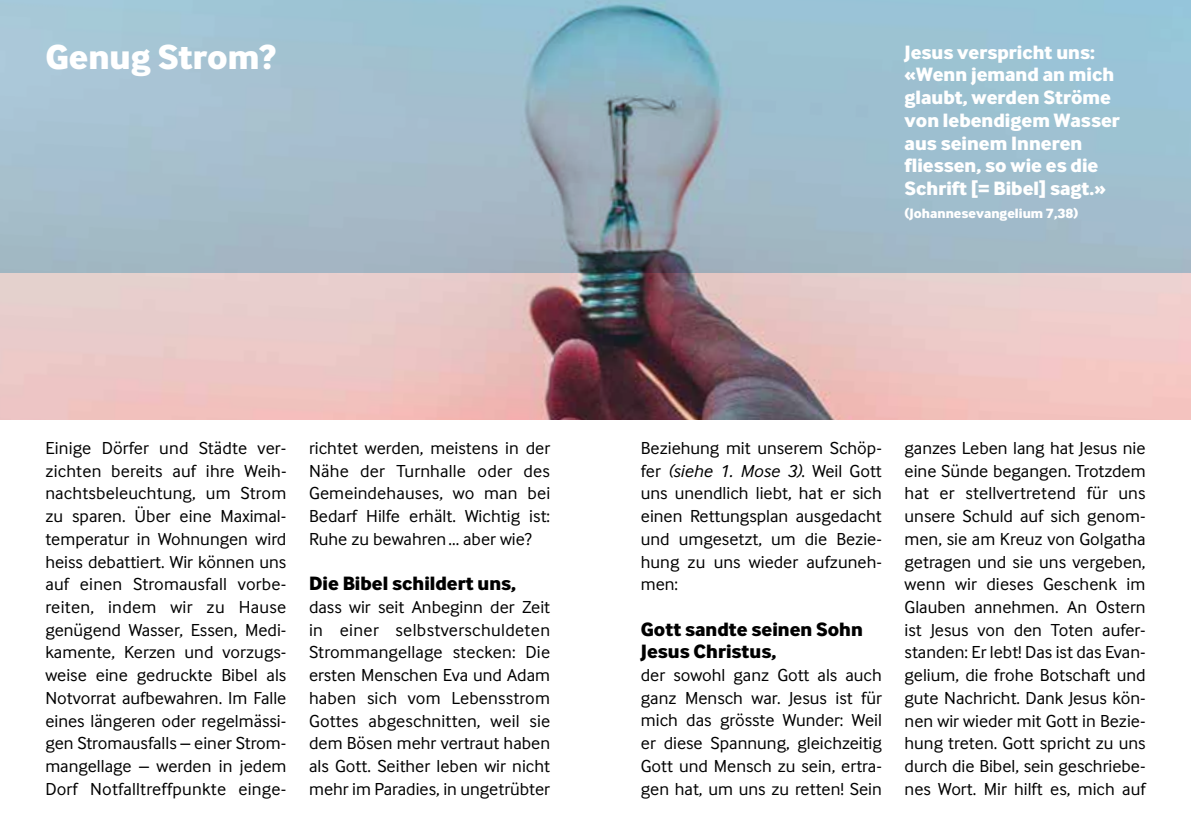
<style>
.page{position:relative;width:1191px;height:840px;background:#fff}
.page>*{position:absolute;margin:0;border:0;box-sizing:border-box;transform-origin:0 0}
.t1{font:36px "Inter Face Corp X Bold";color:#fff}
.t2{font:20px/22.6px "Inter Face Corp X Bold";color:#fff}
.t3{font:20px/22.6px "Inter Face Corp X Bold";color:#000}
.t4{font:18px/22.6px "Inter Face Corp";color:#000;text-align:justify}
.t5{font:14px "Inter Face Corp X Bold";color:#fff}
.s1{font-style:italic}
</style>
<div class="page">
<img style="left:0;top:272px;width:1191px;height:148px">
<svg style="left:0;top:0;width:1191px;height:272px;background:#9dbaca"></svg>
<h1 class="t1" style="left:45px;top:36px;width:232px">Genug Strom?</h1>
<p class="t4" style="left:45px;top:436px;width:243px">Einige Dörfer und Städte ver&shy;zichten bereits auf ihre Weih&shy;nachtsbeleuchtung, um Strom zu sparen. Über eine Maximal&shy;temperatur in Wohnungen wird heiss debattiert. Wir können uns auf einen Stromausfall vorbe&shy;reiten, indem wir zu Hause genügend Wasser, Essen, Medi&shy;kamente, Kerzen und vorzugs&shy;weise eine gedruckte Bibel als Notvorrat aufbewahren. Im Falle eines längeren oder regelmässi&shy;gen Stromausfalls – einer Strom&shy;mangellage – werden in jedem Dorf Notfalltreffpunkte einge-</p>
<p class="t4" style="left:309px;top:436px;width:243px">richtet werden, meistens in der Nähe der Turnhalle oder des Gemeindehauses, wo man bei Bedarf Hilfe erhält. Wichtig ist:<br>Ruhe zu bewahren... aber wie?</p>
<p class="t3" style="left:309px;top:571px;width:208px">Die Bibel schildert uns,</p>
<p class="t4" style="left:309px;top:595px;width:243px">dass wir seit Anbeginn der Zeit in einer selbstverschuldeten Strommangellage stecken: Die ersten Menschen Eva und Adam haben sich vom Lebensstrom Gottes abgeschnitten, weil sie dem Bösen mehr vertraut haben als Gott. Seither leben wir nicht mehr im Paradies, in ungetrübter</p>
<p class="t2" style="left:904px;top:40px;width:217px">Jesus verspricht uns: «Wenn jemand an mich glaubt, werden Ströme von lebendigem Wasser aus seinem Inneren fliessen, so wie es die<br>Schrift [= Bibel] sagt.»</p>
<p class="t5" style="left:904px;top:204px;width:175px">(Johannesevangelium 7,38)</p>
<p class="t4" style="left:641px;top:436px;width:242px">Beziehung mit unserem Schöp&shy;fer <span class="s1">(siehe 1. Mose 3)</span>. Weil Gott uns unendlich liebt, hat er sich einen Rettungsplan ausgedacht und umgesetzt, um die Bezie&shy;hung zu uns wieder aufzuneh&shy;men:</p>
<p class="t3" style="left:641px;top:617px;width:223px">Gott sandte seinen Sohn<br>Jesus Christus,</p>
<p class="t4" style="left:641px;top:663px;width:242px">der sowohl ganz Gott als auch ganz Mensch war. Jesus ist für mich das grösste Wunder: Weil er diese Spannung, gleichzeitig Gott und Mensch zu sein, ertra&shy;gen hat, um uns zu retten! Sein</p>
<p class="t4" style="left:904px;top:436px;width:242px">ganzes Leben lang hat Jesus nie eine Sünde begangen. Trotzdem hat er stellvertretend für uns unsere Schuld auf sich genom&shy;men, sie am Kreuz von Golgatha getragen und sie uns vergeben, wenn wir dieses Geschenk im Glauben annehmen. An Ostern ist Jesus von den Toten aufer&shy;standen: Er lebt! Das ist das Evan&shy;gelium, die frohe Botschaft und gute Nachricht. Dank Jesus kön&shy;nen wir wieder mit Gott in Bezie&shy;hung treten. Gott spricht zu uns durch die Bibel, sein geschriebe&shy;nes Wort. Mir hilft es, mich auf</p>
</div>
